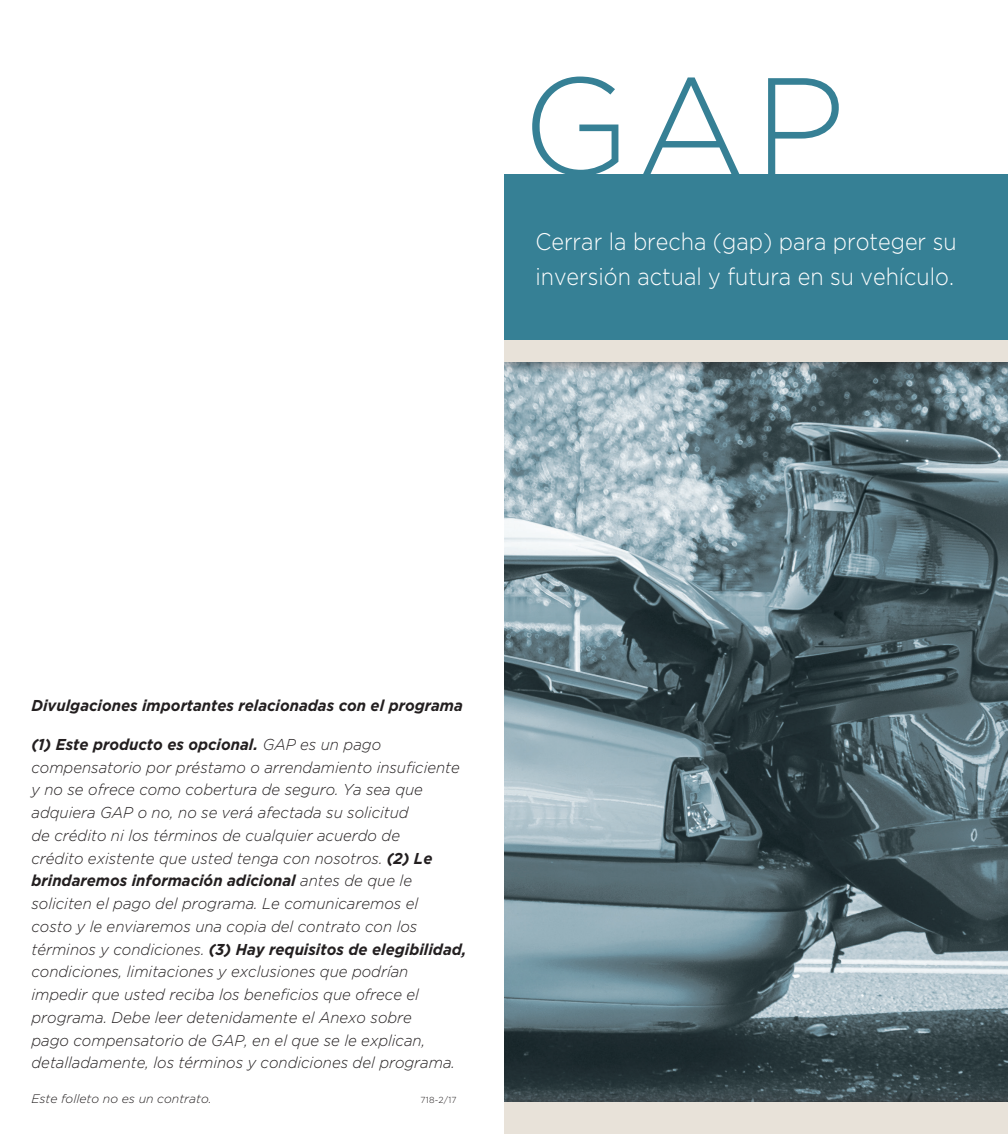
<style>
.page{position:relative;width:1008px;height:1134px;background:#fff}
.page>*{position:absolute;margin:0;border:0;box-sizing:border-box;transform-origin:0 0}
.t1{font:300 137.55px "Gotham HTF";color:#368095}
.t2{font:300 23.97px/34.6px "Gotham HTF";color:#fff;scale:.9 1}
.t3{font:italic 300 15.75px/22.8px "Gotham HTF";color:#231f20;scale:.95 1}
.t4{font:italic 700 15.75px "Gotham HTF";color:#231f20;scale:.95 1}
.t5{font:italic 300 12.25px "Gotham HTF";color:#231f20}
.t6{font:300 8.75px "Gotham HTF";color:#231f20}
.s1{font-weight:700}
</style>
<div class="page">
<img style="left:504px;top:376px;width:504px;height:712px">
<div style="left:489px;top:264px;width:519px;height:112px;background:#231f20;opacity:.75"></div>
<div style="left:504px;top:279px;width:504px;height:82px;background:#e8e2d9"></div>
<div style="left:504px;top:174px;width:504px;height:166px;background:#368095"></div>
<div style="left:489px;top:1088px;width:519px;height:46px;background:#231f20;opacity:.75"></div>
<div style="left:504px;top:1102px;width:504px;height:32px;background:#e8e2d9"></div>
<div style="left:0;top:0;width:504px;height:1134px;background:#fff"></div>
<h1 class="t1" style="left:522px;top:51px;width:325px">GAP</h1>
<h2 class="t2" style="left:536px;top:224px;width:470px">Cerrar la brecha (gap) para proteger su inversión actual y futura en su vehículo.</h2>
<p class="t4" style="left:32px;top:697px;width:456px">Divulgaciones importantes relacionadas con el programa</p>
<p class="t3" style="left:32px;top:733px;width:460px"><span class="s1">(1) Este producto es opcional.</span> GAP es un pago compensatorio por préstamo o arrendamiento insuficiente y no se ofrece como cobertura de seguro. Ya sea que adquiera GAP o no, no se verá afectada su solicitud<br>de crédito ni los términos de cualquier acuerdo de<br>crédito existente que usted tenga con nosotros. <span class="s1">(2) Le brindaremos información adicional</span> antes de que le soliciten el pago del programa. Le comunicaremos el<br>costo y le enviaremos una copia del contrato con los términos y condiciones. <span class="s1">(3) Hay requisitos de elegibilidad, </span>condiciones, limitaciones y exclusiones que podrían impedir que usted reciba los beneficios que ofrece el programa. Debe leer detenidamente el Anexo sobre<br>pago compensatorio de GAP, en el que se le explican, detalladamente, los términos y condiciones del programa.</p>
<p class="t5" style="left:32px;top:1091px;width:182px">Este folleto no es un contrato.</p>
<p class="t6" style="left:421px;top:1095px;width:38px">718-2/17</p>
</div>
